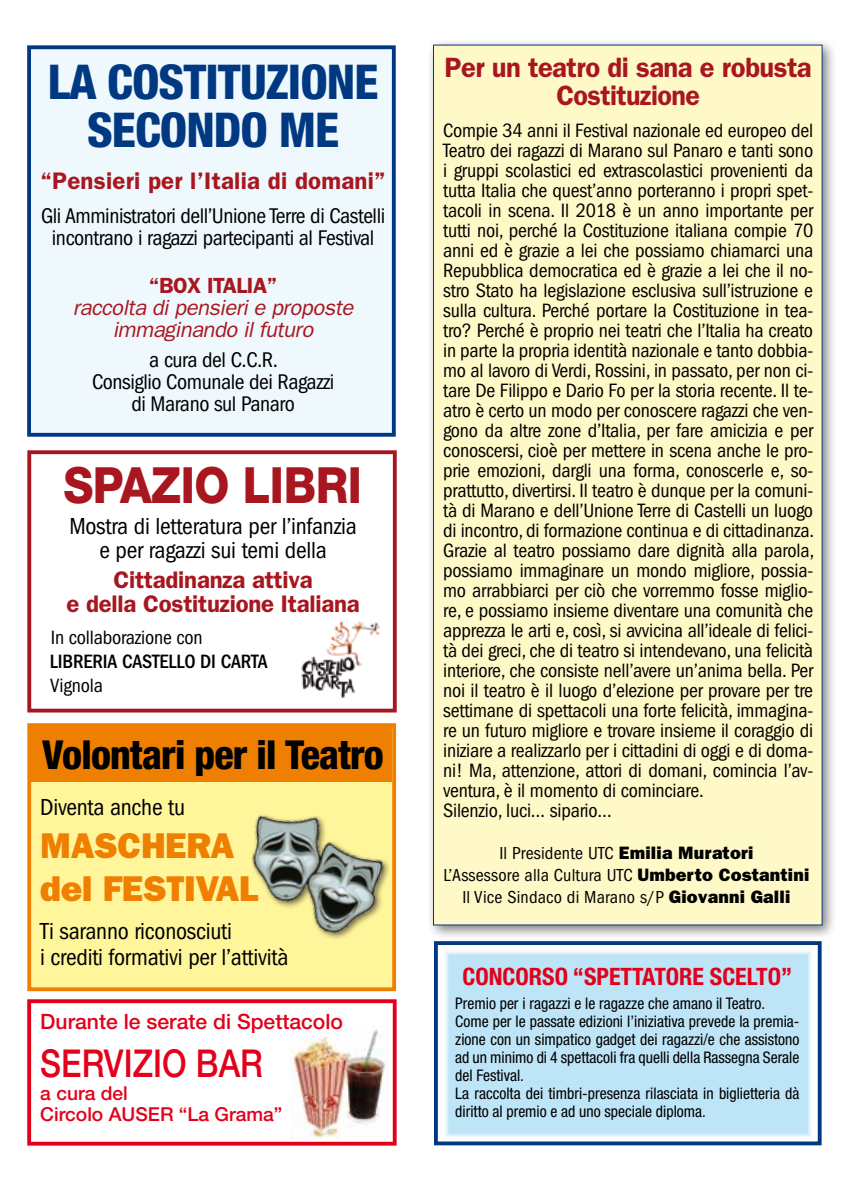
<style>
.page{position:relative;width:851px;height:1191px;background:#fff}
.page>*{position:absolute;margin:0;border:0;box-sizing:border-box;transform-origin:0 0}
.t1{font:800 50px "Helvetica Neue";letter-spacing:-.01em;color:#a8161f;scale:.9 1}
.t2{font:800 condensed 48px/48px "Helvetica Neue";letter-spacing:-.02em;color:#003882;text-align:center}
.t3{font:800 condensed 40px "Helvetica Neue";letter-spacing:-.02em;color:#000}
.t4{font:500 38.4px "Helvetica Neue";color:#e2001a;scale:.84 1}
.t5{font:800 36px/43.2px "Franklin Gothic";letter-spacing:-.01em;color:#ee7f00}
.t6{font:600 28px/28px "Franklin Gothic";letter-spacing:-.02em;color:#a8161f;text-align:center}
.t7{font:condensed 24px/24px "Franklin Gothic";letter-spacing:-.01em;color:#000;text-align:center}
.t8{font:600 24px/24px "Franklin Gothic";letter-spacing:-.01em;color:#a8161f;text-align:center}
.t9{font:600 24px "Franklin Gothic";letter-spacing:.01em;color:#a8161f}
.t10{font:700 condensed 24px "Helvetica Neue";color:#e2001a}
.t11{font:condensed 22px/22px "Franklin Gothic";letter-spacing:-.02em;color:#000;text-align:center}
.t12{font:italic 22px/22px "Franklin Gothic";letter-spacing:-.02em;color:#a8161f;text-align:center}
.t13{font:600 22px "Franklin Gothic";letter-spacing:-.02em;color:#a8161f}
.t14{font:500 21.2px "Helvetica Neue";color:#e2001a}
.t15{font:condensed 20px/20px "Franklin Gothic";letter-spacing:-.01em;color:#000}
.t16{font:500 condensed 20px "Franklin Gothic";letter-spacing:-.01em;color:#000}
.t17{font:500 19.2px/21.2px "Helvetica Neue";color:#e2001a}
.t18{font:condensed 18px/22px "Franklin Gothic";letter-spacing:.01em;color:#000;text-align:center}
.t19{font:condensed 16px/18px "Helvetica Neue";color:#000}
.s1{font-weight:800;font-stretch:normal}
</style>
<div class="page">
<img style="left:301px;top:621px;width:79px;height:77px">
<div style="left:27px;top:999px;width:369px;height:146px;background:#fff;border:4px solid #e2001a"></div>
<img style="left:291px;top:1029px;width:94px;height:109px">
<div style="left:426px;top:38px;width:411px;height:902px;background:#000;opacity:.5"></div>
<div style="left:433px;top:45px;width:389px;height:880px;background:#fff9c7;border:1px solid #003882"></div>
<div style="left:434px;top:941px;width:387px;height:204px;border:4px solid #003882"></div>
<div style="left:443px;top:949px;width:370px;height:189px;background:#bde4f7"></div>
<div style="left:27px;top:45px;width:368px;height:392px;background:#eff8fd;border:4px solid #003882"></div>
<div style="left:27px;top:450px;width:369px;height:262px;border:4px solid #a8161f"></div>
<div style="left:27px;top:723px;width:369px;height:268px;background:#fff59b;border:4px solid #ee7f00"></div>
<div style="left:30px;top:727px;width:362px;height:54px;background:#ee7f00"></div>
<img style="left:251px;top:804px;width:143px;height:140px">
<h2 class="t2" style="left:48px;top:57px;width:332px">LA COSTITUZIONE<br>SECONDO ME</h2>
<p class="t9" style="left:40px;top:167px;width:347px">“Pensieri per l’Italia di domani”</p>
<p class="t11" style="left:41px;top:205px;width:346px">Gli Amministratori dell’Unione Terre di Castelli incontrano i ragazzi partecipanti al Festival</p>
<p class="t13" style="left:149px;top:273px;width:130px">“BOX ITALIA”</p>
<p class="t12" style="left:73px;top:296px;width:282px">raccolta di pensieri e proposte immaginando il futuro</p>
<p class="t11" style="left:92px;top:349px;width:244px">a cura del C.C.R.<br>Consiglio Comunale dei Ragazzi di Marano sul Panaro</p>
<h1 class="t1" style="left:63px;top:456px;width:333px">SPAZIO LIBRI</h1>
<p class="t7" style="left:69px;top:514px;width:289px">Mostra di letteratura per l’infanzia e per ragazzi sui temi della</p>
<p class="t8" style="left:66px;top:567px;width:295px">Cittadinanza attiva<br>e della Costituzione Italiana</p>
<p class="t15" style="left:51px;top:627px;width:153px">In collaborazione con</p>
<p class="t16" style="left:50px;top:650px;width:219px">LIBRERIA CASTELLO DI CARTA</p>
<p class="t15" style="left:50px;top:675px;width:54px">Vignola</p>
<h3 class="t3" style="left:42px;top:729px;width:343px">Volontari per il Teatro</h3>
<p class="t7" style="left:40px;top:795px;width:146px">Diventa anche tu</p>
<h3 class="t5" style="left:40px;top:823px;width:219px">MASCHERA del FESTIVAL</h3>
<p class="t7" style="left:40px;top:918px;width:250px;line-height:26px;text-align:left">Ti saranno riconosciuti<br>i crediti formativi per l’attività</p>
<p class="t14" style="left:40px;top:1008px;width:304px">Durante le serate di Spettacolo</p>
<h3 class="t4" style="left:40px;top:1040px;width:266px">SERVIZIO BAR</h3>
<p class="t17" style="left:40px;top:1082px;width:243px">a cura del<br>Circolo AUSER “La Grama”</p>
<h3 class="t6" style="left:444px;top:53px;width:368px">Per un teatro di sana e robusta<br>Costituzione</h3>
<p class="t15" style="left:443px;top:121px;width:372px">Compie 34 anni il Festival nazionale ed europeo del Teatro dei ragazzi di Marano sul Panaro e tanti sono i gruppi scolastici ed extrascolastici provenienti da tutta Italia che quest’anno porteranno i propri spet&shy;tacoli in scena. Il 2018 è un anno importante per tutti noi, perché la Costituzione italiana compie 70 anni ed è grazie a lei che possiamo chiamarci una Repubblica democratica ed è grazie a lei che il no&shy;stro Stato ha legislazione esclusiva sull’istruzione e sulla cultura. Perché portare la Costituzione in tea&shy;tro? Perché è proprio nei teatri che l’Italia ha creato in parte la propria identità nazionale e tanto dobbia&shy;mo al lavoro di Verdi, Rossini, in passato, per non ci&shy;tare De Filippo e Dario Fo per la storia recente. Il te&shy;atro è certo un modo per conoscere ragazzi che ven&shy;gono da altre zone d’Italia, per fare amicizia e per conoscersi, cioè per mettere in scena anche le pro&shy;prie emozioni, dargli una forma, conoscerle e, so&shy;prattutto, divertirsi. Il teatro è dunque per la comuni&shy;tà di Marano e dell’Unione Terre di Castelli un luogo di incontro, di formazione continua e di cittadinanza.<br>Grazie al teatro possiamo dare dignità alla parola, possiamo immaginare un mondo migliore, possia&shy;mo arrabbiarci per ciò che vorremmo fosse miglio&shy;re, e possiamo insieme diventare una comunità che apprezza le arti e, così, si avvicina all’ideale di felici&shy;tà dei greci, che di teatro si intendevano, una felicità interiore, che consiste nell’avere un’anima bella. Per noi il teatro è il luogo d’elezione per provare per tre settimane di spettacoli una forte felicità, immagina&shy;re un futuro migliore e trovare insieme il coraggio di iniziare a realizzarlo per i cittadini di oggi e di doma&shy;ni! Ma, attenzione, attori di domani, comincia l’av&shy;ventura, è il momento di cominciare.<br>Silenzio, luci… sipario…</p>
<p class="t18" style="left:443px;top:842px;width:367px">Il Presidente UTC <span class="s1">Emilia Muratori<br></span>L’Assessore alla Cultura UTC <span class="s1">Umberto Costantini<br></span>Il Vice Sindaco di Marano s/P <span class="s1">Giovanni Galli</span></p>
<p class="t10" style="left:462px;top:962px;width:331px">CONCORSO “SPETTATORE SCELTO”</p>
<p class="t19" style="left:455px;top:994px;width:345px">Premio per i ragazzi e le ragazze che amano il Teatro.<br>Come per le passate edizioni l’iniziativa prevede la premia&shy;zione con un simpatico gadget dei ragazzi/e che assistono ad un minimo di 4 spettacoli fra quelli della Rassegna Serale del Festival.<br>La raccolta dei timbri-presenza rilasciata in biglietteria dà diritto al premio e ad uno speciale diploma.</p>
</div>
